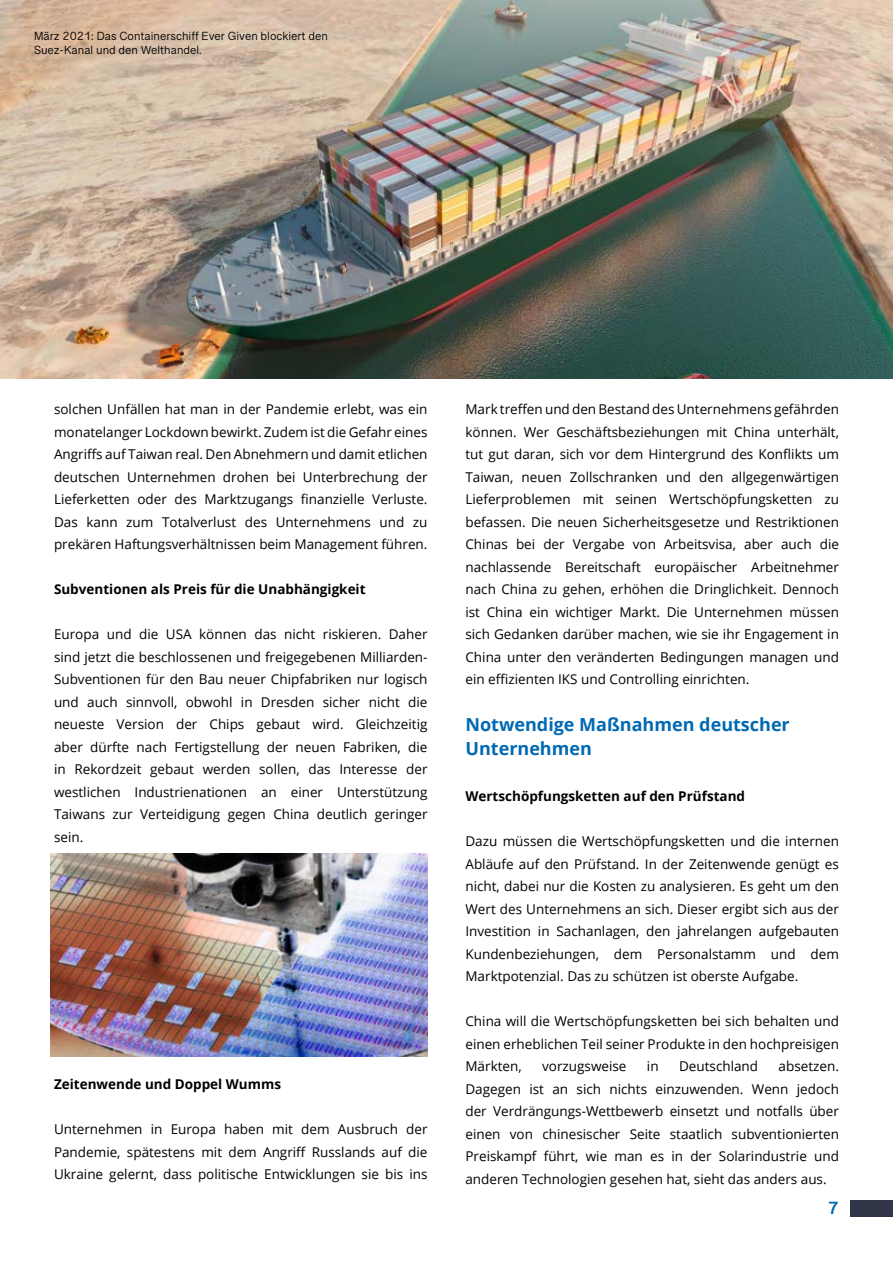
<style>
.page{position:relative;width:893px;height:1263px;background:#fff}
.page>*{position:absolute;margin:0;border:0;box-sizing:border-box;transform-origin:0 0}
.t1{font:700 18px/24px "Open Sans";color:#0069b4}
.t2{font:700 18px "Grantha Sangam MN";color:#0069b4}
.t3{font:13.5px/22.5px "Open Sans";color:#000;text-align:justify}
.t4{font:700 13.5px "Open Sans";color:#000}
.t5{font:12px/14.4px "Grantha Sangam MN";color:#000}
</style>
<div class="page">
<div style="left:850px;top:1200px;width:43px;height:17px;background:#303547"></div>
<img style="left:0;top:0;width:893px;height:378px">
<img style="left:50px;top:854px;width:377px;height:202px">
<p class="t5" style="left:34px;top:28px;width:295px">März 2021: Das Containerschiff Ever Given blockiert den<br>Suez-Kanal und den Welthandel.</p>
<p class="t3" style="left:54px;top:398px;width:375px">solchen Unfällen hat man in der Pandemie erlebt, was ein monatelanger Lockdown bewirkt. Zudem ist die Gefahr eines Angriffs auf Taiwan real. Den Abnehmern und damit etlichen deutschen Unternehmen drohen bei Unterbrechung der Lieferketten oder des Marktzugangs finanzielle Verluste.<br>Das kann zum Totalverlust des Unternehmens und zu prekären Haftungsverhältnissen beim Management führen.</p>
<p class="t4" style="left:54px;top:580px;width:313px">Subventionen als Preis für die Unabhängigkeit</p>
<p class="t3" style="left:54px;top:623px;width:375px">Europa und die USA können das nicht riskieren. Daher sind jetzt die beschlossenen und freigegebenen Milliarden-Subventionen für den Bau neuer Chipfabriken nur logisch und auch sinnvoll, obwohl in Dresden sicher nicht die neueste Version der Chips gebaut wird. Gleichzeitig aber dürfte nach Fertigstellung der neuen Fabriken, die in Rekordzeit gebaut werden sollen, das Interesse der westlichen Industrienationen an einer Unterstützung Taiwans zur Verteidigung gegen China deutlich geringer sein.</p>
<p class="t4" style="left:54px;top:1075px;width:229px">Zeitenwende und Doppel Wumms</p>
<p class="t3" style="left:54px;top:1118px;width:375px">Unternehmen in Europa haben mit dem Ausbruch der Pandemie, spätestens mit dem Angriff Russlands auf die Ukraine gelernt, dass politische Entwicklungen sie bis ins</p>
<p class="t3" style="left:465px;top:398px;width:375px">Mark treffen und den Bestand des Unternehmens gefährden können. Wer Geschäftsbeziehungen mit China unterhält, tut gut daran, sich vor dem Hintergrund des Konflikts um Taiwan, neuen Zollschranken und den allgegenwärtigen Lieferproblemen mit seinen Wertschöpfungsketten zu befassen. Die neuen Sicherheitsgesetze und Restriktionen Chinas bei der Vergabe von Arbeitsvisa, aber auch die nachlassende Bereitschaft europäischer Arbeitnehmer nach China zu gehen, erhöhen die Dringlichkeit. Dennoch ist China ein wichtiger Markt. Die Unternehmen müssen sich Gedanken darüber machen, wie sie ihr Engagement in China unter den veränderten Bedingungen managen und ein effizienten IKS und Controlling einrichten.</p>
<h1 class="t1" style="left:465px;top:712px;width:326px">Notwendige Maßnahmen deutscher<br>Unternehmen</h1>
<p class="t4" style="left:465px;top:787px;width:281px">Wertschöpfungsketten auf den Prüfstand</p>
<p class="t3" style="left:465px;top:830px;width:375px">Dazu müssen die Wertschöpfungsketten und die internen Abläufe auf den Prüfstand. In der Zeitenwende genügt es nicht, dabei nur die Kosten zu analysieren. Es geht um den Wert des Unternehmens an sich. Dieser ergibt sich aus der Investition in Sachanlagen, den jahrelangen aufgebauten Kundenbeziehungen, dem Personalstamm und dem Marktpotenzial. Das zu schützen ist oberste Aufgabe.</p>
<p class="t3" style="left:465px;top:1010px;width:375px">China will die Wertschöpfungsketten bei sich behalten und einen erheblichen Teil seiner Produkte in den hochpreisigen Märkten,</p>
<p class="t3" style="left:465px;top:1055px;width:375px;text-indent:313px">absetzen.<br>Dagegen ist an sich nichts einzuwenden. Wenn jedoch der Verdrängungs-Wettbewerb einsetzt und notfalls über einen von chinesischer Seite staatlich subventionierten Preiskampf führt, wie man es in der Solarindustrie und anderen Technologien gesehen hat, sieht das anders aus.</p>
<p class="t3" style="left:542px;top:1055px;width:86px">vorzugsweise</p>
<p class="t3" style="left:647px;top:1055px;width:13px">in</p>
<p class="t3" style="left:679px;top:1055px;width:81px">Deutschland</p>
<h1 class="t2" style="left:828px;top:1198px;width:12px">7</h1>
</div>
